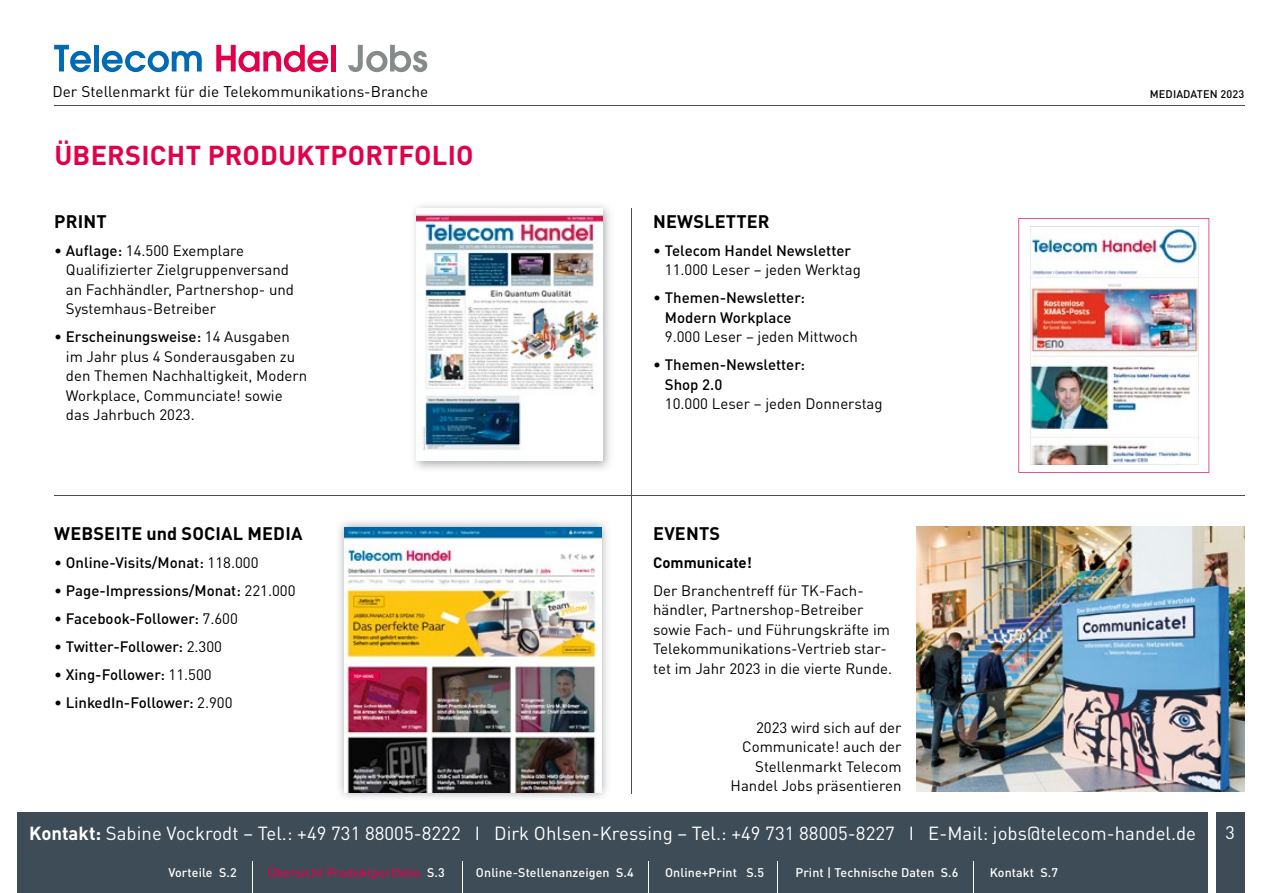
<style>
.page{position:relative;width:1263px;height:893px;background:#fff}
.page>*{position:absolute;margin:0;border:0;box-sizing:border-box;transform-origin:0 0}
.t1{font:700 27px "DINOT";letter-spacing:.01em;color:#e3004a}
.t2{font:18.75px "DINOT";letter-spacing:.005em;color:#fff}
.t3{font:700 18px "DINOT";letter-spacing:.01em;color:#000}
.t4{font:18px "DINOT";color:#fff}
.t5{font:15.3px "DINOT";color:#000}
.t6{font:15px/19.5px "DINOT";color:#000}
.t7{font:500 15px/19.5px "DINOT";color:#000;text-align:center}
.t8{font:700 15px "DINOT";color:#000}
.t9{font:500 12.45px "DINOT";letter-spacing:.01em;color:#fff}
.t10{font:500 12.45px "DINOT";letter-spacing:.01em;color:#e3004a}
.t11{font:500 10.95px "DINOT";letter-spacing:.01em;color:#000}
.s1{font-weight:500}
.s2{font-weight:400}
.s3{font-weight:700}
.s4{color:#fff}
</style>
<div class="page">
<hr style="left:54px;top:106px;width:1190px;height:1px;background:#484e54">
<svg style="left:54px;top:45px;width:37px;height:27px"></svg>
<div style="left:94px;top:45px;width:5px;height:26px;background:#006ab3"></div>
<svg style="left:102px;top:51px;width:100px;height:21px"></svg>
<svg style="left:216px;top:45px;width:112px;height:27px"></svg>
<div style="left:331px;top:45px;width:5px;height:26px;background:#e3004a"></div>
<svg style="left:348px;top:45px;width:79px;height:27px"></svg>
<hr style="left:54px;top:495px;width:1190px;height:1px;background:#484e54">
<hr style="left:631px;top:208px;width:1px;height:585px;background:#484e54">
<div style="left:1216px;top:812px;width:28px;height:81px;background:#3d4c57"></div>
<div style="left:18px;top:812px;width:1190px;height:81px;background:#3d4c57"></div>
<hr style="left:252px;top:861px;width:1px;height:32px;background:#fff">
<hr style="left:462px;top:861px;width:1px;height:32px;background:#fff">
<hr style="left:648px;top:861px;width:1px;height:32px;background:#fff">
<hr style="left:777px;top:861px;width:1px;height:32px;background:#fff">
<hr style="left:973px;top:861px;width:1px;height:32px;background:#fff">
<img style="left:414px;top:205px;width:196px;height:264px">
<img style="left:417px;top:208px;width:185px;height:252px">
<svg style="left:1018px;top:218px;width:191px;height:255px"></svg>
<img style="left:1030px;top:226px;width:168px;height:238px">
<img style="left:339px;top:521px;width:268px;height:277px">
<img style="left:345px;top:527px;width:256px;height:265px">
<img style="left:916px;top:527px;width:328px;height:264px">
<p class="t5" style="left:53px;top:82px;width:377px">Der Stellenmarkt für die Telekommunikations-Branche</p>
<p class="t11" style="left:1150px;top:87px;width:96px">MEDIADATEN 2023</p>
<h1 class="t1" style="left:54px;top:138px;width:421px">ÜBERSICHT PRODUKTPORTFOLIO</h1>
<p class="t3" style="left:54px;top:209px;width:54px">PRINT</p>
<p class="t6" style="left:66px;top:240px;width:230px;text-indent:-12px">• <span class="s1">Auflage:</span> 14.500 Exemplare<br>Qualifizierter Zielgruppenversand an Fachhändler, Partnershop- und<br>Systemhaus-Betreiber</p>
<p class="t6" style="left:66px;top:327px;width:243px;text-indent:-12px">• <span class="s1">Erscheinungsweise:</span> 14 Ausgaben im Jahr plus 4 Sonderausgaben zu den Themen Nachhaltigkeit, Modern<br>Workplace, Communciate! sowie das Jahrbuch 2023.</p>
<p class="t3" style="left:54px;top:521px;width:250px">WEBSEITE und SOCIAL MEDIA</p>
<p class="t7" style="left:54px;top:552px;width:206px"><span class="s2">•</span> Online-Visits/Monat: <span class="s2">118.000</span></p>
<p class="t7" style="left:54px;top:580px;width:243px"><span class="s2">•</span> Page-Impressions/Monat: <span class="s2">221.000</span></p>
<p class="t7" style="left:54px;top:608px;width:185px"><span class="s2">•</span> Facebook-Follower: <span class="s2">7.600</span></p>
<p class="t7" style="left:54px;top:636px;width:169px"><span class="s2">•</span> Twitter-Follower: <span class="s2">2.300</span></p>
<p class="t7" style="left:54px;top:664px;width:159px"><span class="s2">•</span> Xing-Follower: <span class="s2">11.500</span></p>
<p class="t7" style="left:54px;top:692px;width:180px"><span class="s2">•</span> LinkedIn-Follower: <span class="s2">2.900</span></p>
<p class="t3" style="left:653px;top:209px;width:118px">NEWSLETTER</p>
<p class="t6" style="left:665px;top:240px;width:197px;text-indent:-12px">• <span class="s1">Telecom Handel Newsletter<br></span>11.000 Leser – jeden Werktag</p>
<p class="t7" style="left:653px;top:288px;width:153px"><span class="s2">•</span> Themen-Newsletter:<br>Modern Workplace</p>
<p class="t6" style="left:665px;top:327px;width:195px">9.000 Leser – jeden Mittwoch</p>
<p class="t7" style="left:665px;top:355px;width:142px;text-align:left;text-indent:-12px"><span class="s2">•</span> Themen-Newsletter:<br>Shop 2.0</p>
<p class="t6" style="left:665px;top:394px;width:219px">10.000 Leser – jeden Donnerstag</p>
<p class="t3" style="left:653px;top:521px;width:68px">EVENTS</p>
<p class="t8" style="left:653px;top:552px;width:100px">Communicate!</p>
<p class="t6" style="left:653px;top:580px;width:241px">Der Branchentreff für TK-Fach&shy;händler, Partnershop-Betreiber sowie Fach- und Führungskräfte im Telekommunikations-Vertrieb star&shy;tet im Jahr 2023 in die vierte Runde.</p>
<p class="t6" style="left:731px;top:717px;width:172px;text-align:right">2023 wird sich auf der<br>Communicate! auch der<br>Stellenmarkt Telecom<br>Handel Jobs präsentieren</p>
<p class="t2" style="left:29px;top:821px;width:1168px"><span class="s3">Kontakt:</span> Sabine Vockrodt – Tel.: +49 731 88005-8222 I Dirk Ohlsen-Kressing – Tel.: +49 731 88005-8227 I E-Mail: jobs@telecom-handel.de</p>
<p class="t4" style="left:1225px;top:821px;width:11px">3</p>
<p class="t9" style="left:168px;top:864px;width:70px">Vorteile S.2</p>
<p class="t10" style="left:268px;top:864px;width:178px">Übersicht Produktportfolio <span class="s4">S.3</span></p>
<p class="t9" style="left:476px;top:864px;width:159px">Online-Stellenanzeigen S.4</p>
<p class="t9" style="left:665px;top:864px;width:101px">Online+Print S.5</p>
<p class="t9" style="left:795px;top:864px;width:165px">Print | Technische Daten S.6</p>
<p class="t9" style="left:990px;top:864px;width:70px">Kontakt S.7</p>
</div>
